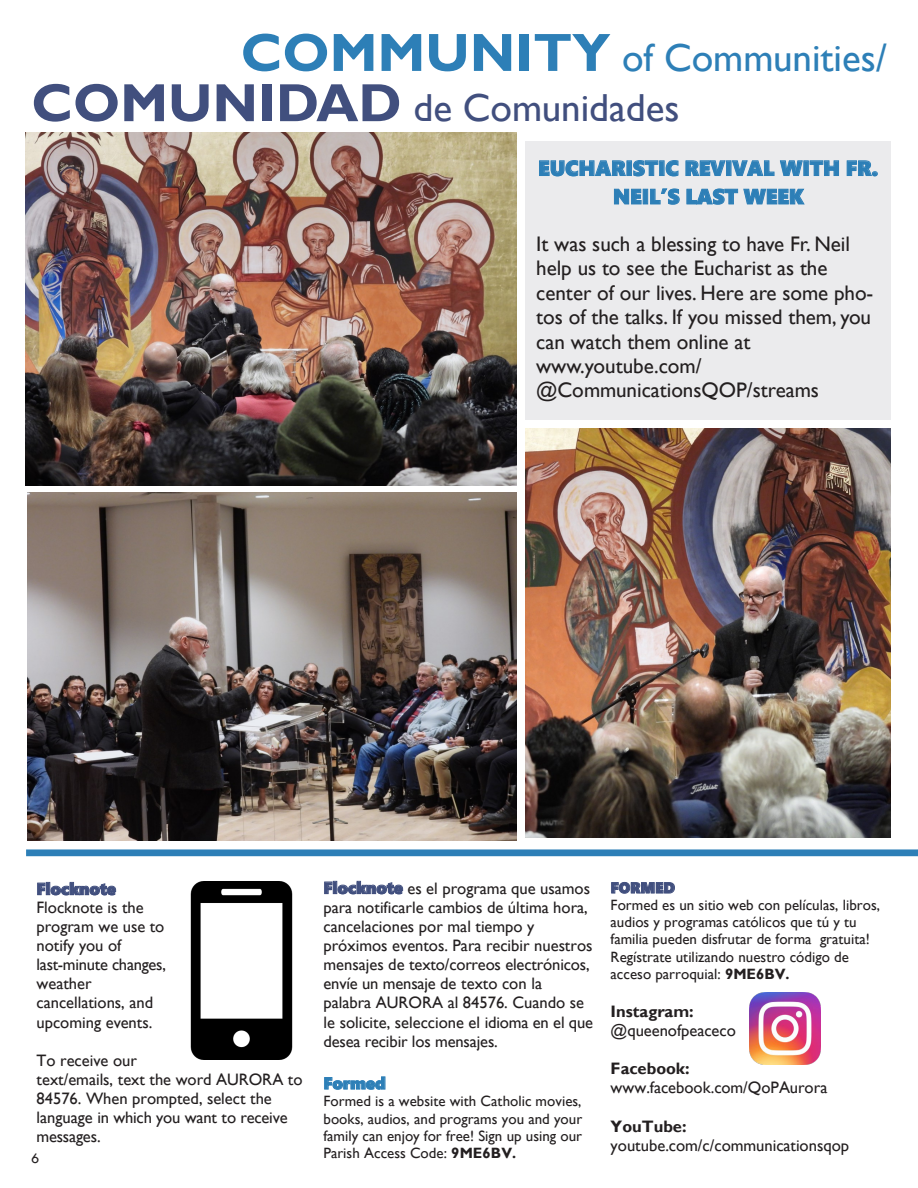
<style>
.page{position:relative;width:918px;height:1188px;background:#fff}
.page>*{position:absolute;margin:0;border:0;box-sizing:border-box;transform-origin:0 0}
.t1{font:39px/50.2px "Gill Sans";color:#2d7fb7}
.t2{font:21.15px "Gill Sans";color:#231f20}
.t3{font:21px/24.3px "Gill Sans";color:#231f20}
.t4{font:21px/28.5px "Segoe UI Black";color:#2d7fb7;text-align:center}
.t5{font:16.65px "Gill Sans";color:#231f20}
.t6{font:16.65px "Segoe UI Black";letter-spacing:-.005em;color:#414f7e}
.t7{font:16.5px/19.2px "Gill Sans";color:#231f20}
.t8{font:700 16.5px "Gill Sans";color:#231f20}
.t9{font:16.5px "Segoe UI Black";color:#2d7fb7}
.t10{font:15px/17.2px "Gill Sans";color:#231f20;text-align:justify}
.t11{font:15px "Tw Cen";color:#231f20}
.s1{font-weight:700;font-size:54px}
.s2{font-weight:700;font-size:54px;color:#414f7e}
.s3{color:#414f7e}
.s4{font-family:"Segoe UI Black";color:#414f7e}
.s5{font-weight:700}
</style>
<div class="page">
<img style="left:190px;top:881px;width:103px;height:179px">
<img style="left:749px;top:993px;width:72px;height:71px">
<div style="left:26px;top:849px;width:892px;height:7px;background:#2d7fb7"></div>
<img style="left:525px;top:429px;width:366px;height:409px">
<img style="left:27px;top:492px;width:489px;height:348px">
<div style="left:525px;top:142px;width:366px;height:278px;background:#ebebed"></div>
<img style="left:26px;top:132px;width:490px;height:353px">
<p class="t1" style="left:31px;top:33px;width:857px;text-indent:209px"><span class="s1">COMMUNITY</span> of Communities/<br><span class="s2">COMUNIDAD</span> <span class="s3">de Comunidades</span></p>
<p class="t4" style="left:538px;top:153px;width:342px">EUCHARISTIC REVIVAL WITH FR.<br>NEIL’S LAST WEEK</p>
<p class="t3" style="left:536px;top:232px;width:339px">It was such a blessing to have Fr. Neil help us to see the Eucharist as the center of our lives. Here are some pho&shy;tos of the talks. If you missed them, you can watch them online at</p>
<p class="t2" style="left:536px;top:353px;width:167px">www.youtube.com/</p>
<p class="t3" style="left:536px;top:378px;width:284px">@CommunicationsQOP/streams</p>
<p class="t6" style="left:37px;top:877px;width:81px">Flocknote</p>
<p class="t7" style="left:37px;top:898px;width:131px">Flocknote is the program we use to notify you of last-minute changes, weather cancellations, and upcoming events.</p>
<p class="t7" style="left:37px;top:1051px;width:268px">To receive our<br>text/emails, text the word AURORA to<br>84576. When prompted, select the language in which you want to receive</p>
<p class="t5" style="left:37px;top:1127px;width:66px">messages.</p>
<p class="t11" style="left:31px;top:1149px;width:10px">6</p>
<p class="t5" style="left:324px;top:878px;width:268px"><span class="s4">Flocknote</span> es el programa que usamos</p>
<p class="t7" style="left:324px;top:898px;width:271px">para notificarle cambios de última hora, cancelaciones por mal tiempo y próximos eventos. Para recibir nuestros mensajes de texto/correos electrónicos, envíe un mensaje de texto con la palabra AURORA al 84576. Cuando se le solicite, seleccione el idioma en el que desea recibir los mensajes.</p>
<p class="t9" style="left:324px;top:1071px;width:64px">Formed</p>
<p class="t10" style="left:324px;top:1093px;width:260px">Formed is a website with Catholic movies, books, audios, and programs you and your family can enjoy for free! Sign up using our Parish Access Code: <span class="s5">9ME6BV.</span></p>
<p class="t10" style="left:611px;top:880px;width:271px;text-align:left"><span class="s4">FORMED<br></span>Formed es un sitio web con películas, libros, audios y programas católicos que tú y tu familia pueden disfrutar de forma gratuita!<br>Regístrate utilizando nuestro código de acceso parroquial: <span class="s5">9ME6BV.</span></p>
<p class="t7" style="left:611px;top:1002px;width:127px"><span class="s5">Instagram: </span>@queenofpeaceco</p>
<p class="t7" style="left:611px;top:1059px;width:218px"><span class="s5">Facebook: </span>www.facebook.com/QoPAurora</p>
<p class="t8" style="left:611px;top:1116px;width:77px">YouTube:</p>
<p class="t5" style="left:611px;top:1135px;width:240px">youtube.com/c/communicationsqop</p>
</div>
